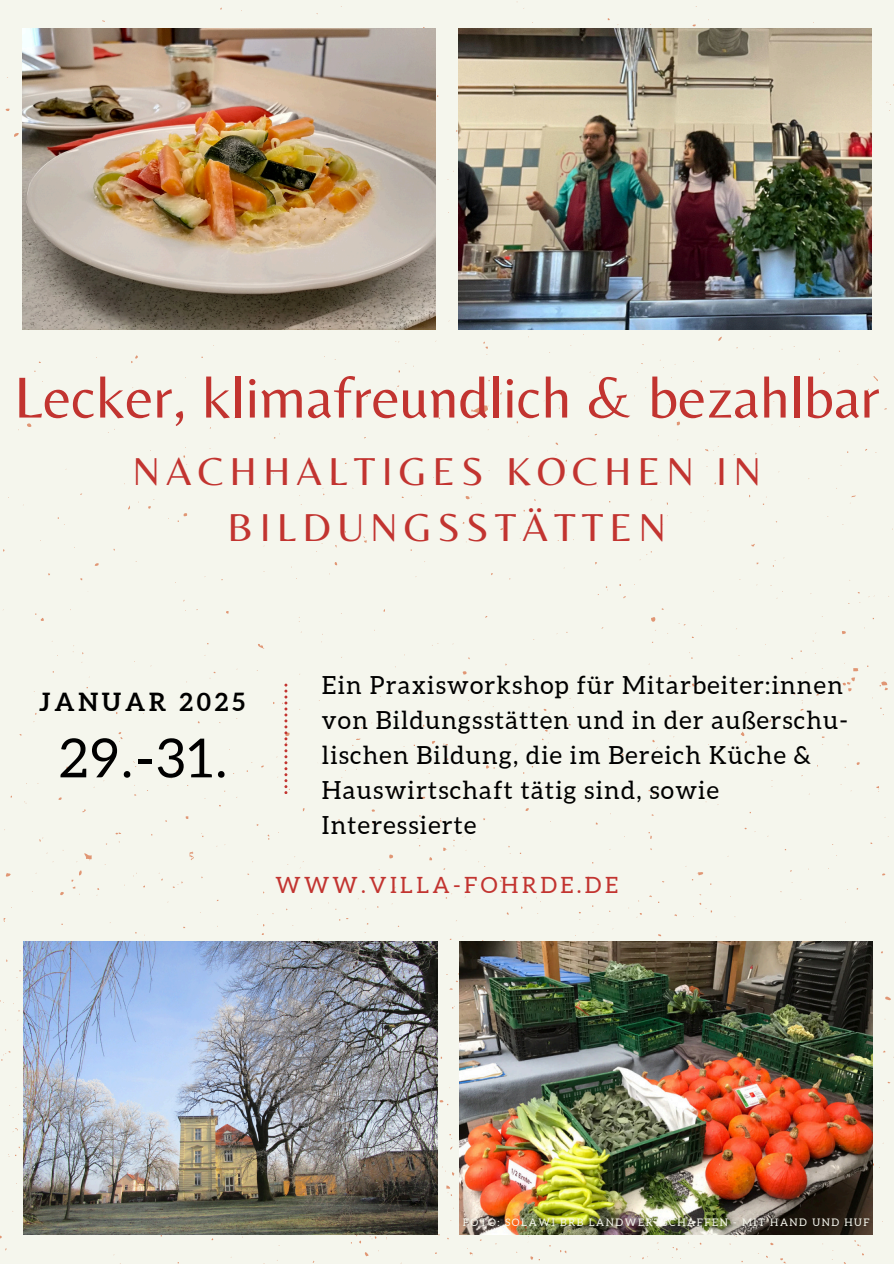
<style>
.page{position:relative;width:894px;height:1264px;background:#fff}
.page>*{position:absolute;margin:0;border:0;box-sizing:border-box;transform-origin:0 0}
.t1{font:60px "Belleza";color:#c23430}
.t2{font:53.85px "Aleo";color:#000}
.t3{font:40.5px/56.2px "Belleza";letter-spacing:.15em;color:#c23430;text-align:center}
.t4{font:24.9px/34.8px "Aleo";letter-spacing:.05em;color:#000}
.t5{font:700 24.9px "Aleo";letter-spacing:.15em;color:#000}
.t6{font:22.35px "Aleo";letter-spacing:.15em;color:#c23430}
.t7{font:10.35px "Aleo";letter-spacing:.15em;color:#f5f6ed}
</style>
<div class="page">
<div style="left:0;top:0;width:893px;height:1263px;background:#f5f6ed"></div>
<img style="left:22px;top:29px;width:413px;height:300px">
<img style="left:458px;top:29px;width:413px;height:300px">
<svg style="left:284px;top:683px;width:3px;height:111px"></svg>
<img style="left:24px;top:941px;width:413px;height:293px">
<img style="left:459px;top:941px;width:413px;height:293px">
<p class="t1" style="left:14px;top:362px;width:867px">Lecker, klimafreundlich &amp; bezahlbar</p>
<h1 class="t3" style="left:132px;top:442px;width:630px">NACHHALTIGES KOCHEN IN<br>BILDUNGSSTÄTTEN</h1>
<h4 class="t5" style="left:39px;top:687px;width:207px">JANUAR 2025</h4>
<h3 class="t2" style="left:59px;top:728px;width:169px">29.-31.</h3>
<h2 class="t4" style="left:322px;top:668px;width:527px">Ein Praxisworkshop für Mitarbeiter:innen von Bildungsstätten und in der außerschu&shy;lischen Bildung, die im Bereich Küche &amp; Hauswirtschaft tätig sind, sowie Interessierte</h2>
<h5 class="t6" style="left:275px;top:873px;width:344px">WWW.VILLA-FOHRDE.DE</h5>
<h6 class="t7" style="left:463px;top:1216px;width:408px">FOTO: SOLAWI BRB LANDWERTSCHAFFEN - MIT HAND UND HUF</h6>
</div>
